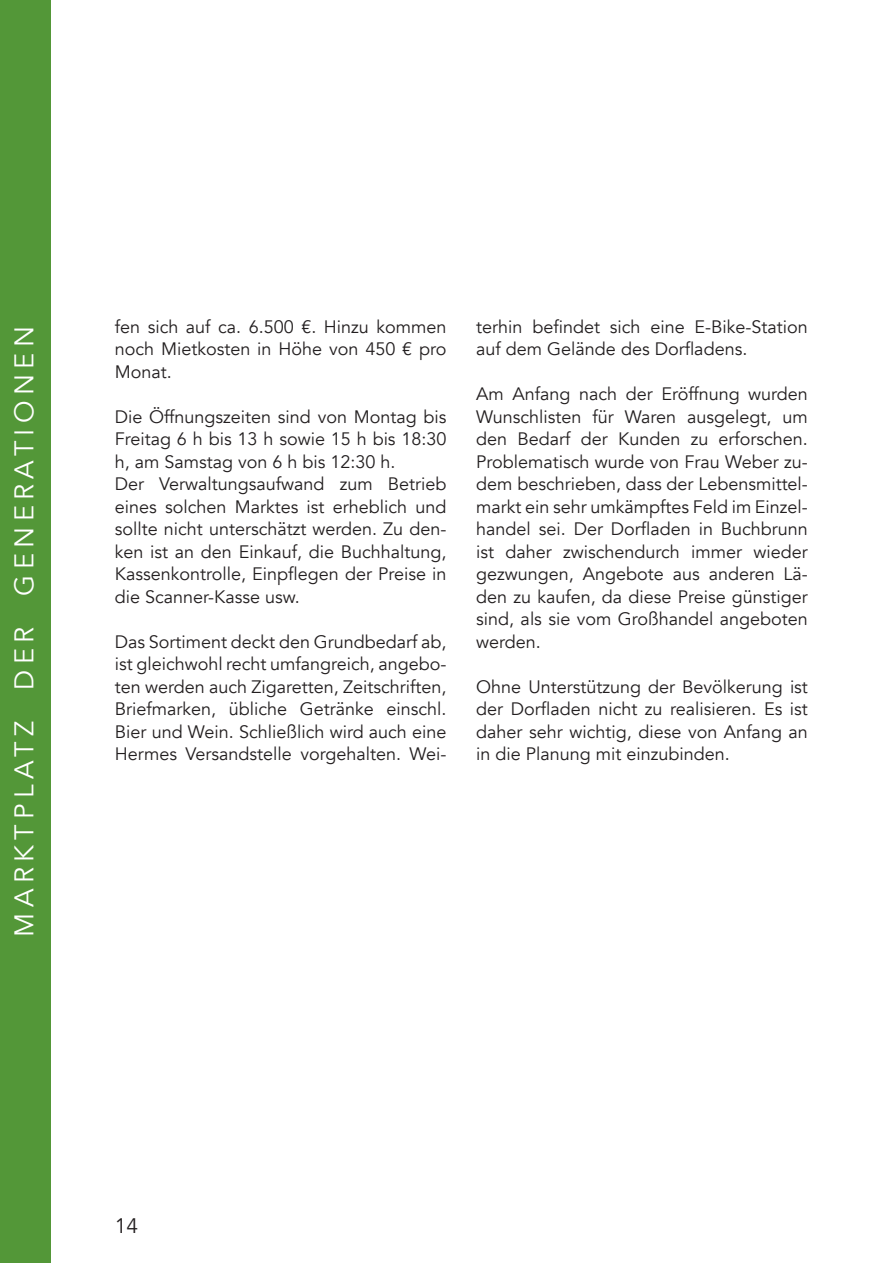
<style>
.page{position:relative;width:893px;height:1263px;background:#fff}
.page>*{position:absolute;margin:0;border:0;box-sizing:border-box;transform-origin:0 0}
.t1{font:27px "Avenir";letter-spacing:.2em;color:#fff}
.t2{font:21px "Avenir";color:#231f20}
.t3{font:18px/22.5px "Avenir";color:#231f20;text-align:justify}
</style>
<div class="page">
<div style="left:0;top:0;width:51px;height:1263px;background:#539738"></div>
<h1 class="t1" style="left:8px;top:937px;width:612px;rotate:-90deg">MARKTPLATZ DER GENERATIONEN</h1>
<p class="t3" style="left:115px;top:316px;width:333px">fen sich auf ca. 6.500 €. Hinzu kommen noch Mietkosten in Höhe von 450 € pro Monat.</p>
<p class="t3" style="left:115px;top:406px;width:333px;text-align:left">Die Öffnungszeiten sind von Montag bis Freitag 6 h bis 13 h sowie 15 h bis 18:30 h, am Samstag von 6 h bis 12:30 h.<br>Der Verwaltungsaufwand zum Betrieb eines solchen Marktes ist erheblich und sollte nicht unterschätzt werden. Zu den&shy;ken ist an den Einkauf, die Buchhaltung, Kassenkontrolle, Einpflegen der Preise in die Scanner-Kasse usw.</p>
<p class="t3" style="left:115px;top:631px;width:333px">Das Sortiment deckt den Grundbedarf ab, ist gleichwohl recht umfangreich, angebo&shy;ten werden auch Zigaretten, Zeitschriften, Briefmarken, übliche Getränke einschl.<br>Bier und Wein. Schließlich wird auch eine Hermes Versandstelle vorgehalten. Wei-</p>
<p class="t3" style="left:476px;top:316px;width:333px">terhin befindet sich eine E-Bike-Station auf dem Gelände des Dorfladens.</p>
<p class="t3" style="left:476px;top:383px;width:333px">Am Anfang nach der Eröffnung wurden Wunschlisten für Waren ausgelegt, um den Bedarf der Kunden zu erforschen.<br>Problematisch wurde von Frau Weber zu&shy;dem beschrieben, dass der Lebensmittel&shy;markt ein sehr umkämpftes Feld im Einzel&shy;handel sei. Der Dorfladen in Buchbrunn ist daher zwischendurch immer wieder gezwungen, Angebote aus anderen Lä&shy;den zu kaufen, da diese Preise günstiger sind, als sie vom Großhandel angeboten werden.</p>
<p class="t3" style="left:476px;top:676px;width:333px">Ohne Unterstützung der Bevölkerung ist der Dorfladen nicht zu realisieren. Es ist daher sehr wichtig, diese von Anfang an in die Planung mit einzubinden.</p>
<p class="t2" style="left:115px;top:1213px;width:25px">14</p>
</div>
